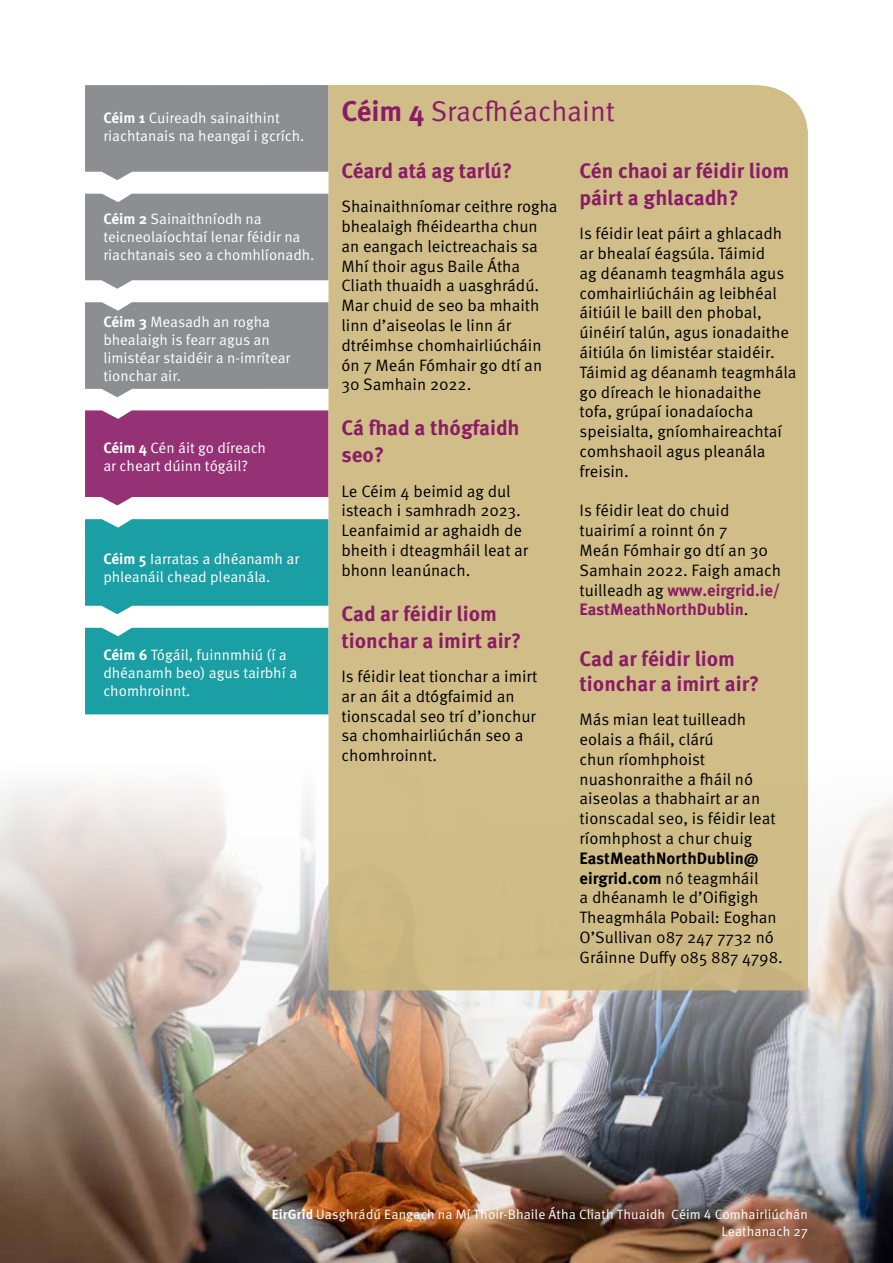
<style>
.page{position:relative;width:893px;height:1263px;background:#fff}
.page>*{position:absolute;margin:0;border:0;box-sizing:border-box;transform-origin:0 0}
.t1{font:28.5px "Meta Pro Norm";color:#8a1b66}
.t2{font:700 21px/27px "Meta Pro";color:#8a1b66}
.t3{font:16.5px/19.8px "Meta Pro Norm";color:#000}
.t4{font:700 16.5px/19.8px "Meta Pro";color:#8a1b66}
.t5{font:700 16.5px/19.8px "Meta Pro";color:#000}
.t6{font:15px/18px "Meta Pro Norm";color:#fff}
.t7{font:13.5px/17.7px "Meta Pro Norm";letter-spacing:.005em;color:#fff;text-align:right}
.s1{font-family:"Meta Pro";font-weight:700}
.s2{font-family:"Meta Pro Norm";font-weight:400;color:#000}
.s3{font-family:"Meta Pro Norm";font-weight:400}
</style>
<div class="page">
<img style="left:0;top:785px;width:893px;height:478px">
<svg style="left:85px;top:410px;width:243px;height:95px;background:#9e4481"></svg>
<svg style="left:85px;top:519px;width:243px;height:95px;background:#2ea7ab"></svg>
<div style="left:85px;top:628px;width:243px;height:86px;background:#1a9fa4"></div>
<svg style="left:85px;top:302px;width:243px;height:95px;background:#96979a"></svg>
<svg style="left:85px;top:85px;width:243px;height:95px;background:#95979a"></svg>
<svg style="left:85px;top:194px;width:243px;height:95px;background:#96989a"></svg>
<div style="left:328px;top:85px;width:480px;height:905px;background:#d0bd88"></div>
<p class="t6" style="left:103px;top:108px;width:203px"><span class="s1">Céim 1</span> Cuireadh sainaithint riachtanais na heangaí i gcrích.</p>
<p class="t6" style="left:103px;top:209px;width:213px"><span class="s1">Céim 2</span> Sainaithníodh na teicneolaíochtaí lenar féidir na riachtanais seo a chomhlíonadh.</p>
<p class="t6" style="left:103px;top:312px;width:189px"><span class="s1">Céim 3</span> Measadh an rogha bhealaigh is fearr agus an limistéar staidéir a n-imrítear tionchar air.</p>
<p class="t6" style="left:103px;top:437px;width:164px"><span class="s1">Céim 4</span> Cén áit go díreach ar cheart dúinn tógáil?</p>
<p class="t6" style="left:103px;top:549px;width:197px"><span class="s1">Céim 5</span> Iarratas a dhéanamh ar phleanáil chead pleanála.</p>
<p class="t6" style="left:103px;top:644px;width:195px"><span class="s1">Céim 6</span> Tógáil, fuinnmhiú (í a dhéanamh beo) agus tairbhí a chomhroinnt.</p>
<h1 class="t1" style="left:341px;top:90px;width:275px"><span class="s1">Céim 4</span> Sracfhéachaint</h1>
<p class="t2" style="left:341px;top:156px;width:172px">Céard atá ag tarlú?</p>
<p class="t3" style="left:341px;top:195px;width:218px">Shainaithníomar ceithre rogha bhealaigh fhéideartha chun an eangach leictreachais sa<br>Mhí thoir agus Baile Átha<br>Cliath thuaidh a uasghrádú.<br>Mar chuid de seo ba mhaith linn d’aiseolas le linn ár dtréimhse chomhairliúcháin ón 7 Meán Fómhair go dtí an<br>30 Samhain 2022.</p>
<p class="t2" style="left:341px;top:413px;width:180px">Cá fhad a thógfaidh seo?</p>
<p class="t3" style="left:341px;top:480px;width:188px">Le Céim 4 beimid ag dul isteach i samhradh 2023.<br>Leanfaimid ar aghaidh de bheith i dteagmháil leat ar bhonn leanúnach.</p>
<p class="t2" style="left:341px;top:599px;width:181px">Cad ar féidir liom tionchar a imirt air?</p>
<p class="t3" style="left:341px;top:665px;width:197px">Is féidir leat tionchar a imirt ar an áit a dtógfaimid an tionscadal seo trí d’ionchur sa chomhairliúchán seo a chomhroinnt.</p>
<p class="t2" style="left:580px;top:156px;width:211px">Cén chaoi ar féidir liom páirt a ghlacadh?</p>
<p class="t3" style="left:580px;top:222px;width:218px">Is féidir leat páirt a ghlacadh ar bhealaí éagsúla. Táimid<br>ag déanamh teagmhála agus comhairliúcháin ag leibhéal áitiúil le baill den phobal, úinéirí talún, agus ionadaithe áitiúla ón limistéar staidéir.<br>Táimid ag déanamh teagmhála go díreach le hionadaithe tofa, grúpaí ionadaíocha speisialta, gníomhaireachtaí comhshaoil agus pleanála freisin.</p>
<p class="t3" style="left:580px;top:500px;width:203px">Is féidir leat do chuid tuairimí a roinnt ón 7<br>Meán Fómhair go dtí an 30<br>Samhain 2022. Faigh amach</p>
<p class="t4" style="left:580px;top:579px;width:202px"><span class="s2">tuilleadh ag</span> www.eirgrid.ie/<br>EastMeathNorthDublin<span class="s2">.</span></p>
<p class="t2" style="left:580px;top:645px;width:181px;line-height:25.2px">Cad ar féidir liom tionchar a imirt air?</p>
<p class="t3" style="left:580px;top:708px;width:198px">Más mian leat tuilleadh eolais a fháil, clárú<br>chun ríomhphoist nuashonraithe a fháil nó aiseolas a thabhairt ar an tionscadal seo, is féidir leat ríomhphost a chur chuig</p>
<p class="t5" style="left:580px;top:847px;width:181px">EastMeathNorthDublin@ eirgrid.com <span class="s3">nó teagmháil</span></p>
<p class="t3" style="left:580px;top:887px;width:205px">a dhéanamh le d’Oifigigh<br>Theagmhála Pobail: Eoghan<br>O’Sullivan 087 247 7732 nó<br>Gráinne Duffy 085 887 4798.</p>
<p class="t7" style="left:272px;top:1204px;width:538px"><span class="s1">EirGrid</span> Uasghrádú Eangach na Mí Thoir-Bhaile Átha Cliath Thuaidh Céim 4 Comhairliúchán<br>Leathanach 27</p>
</div>
